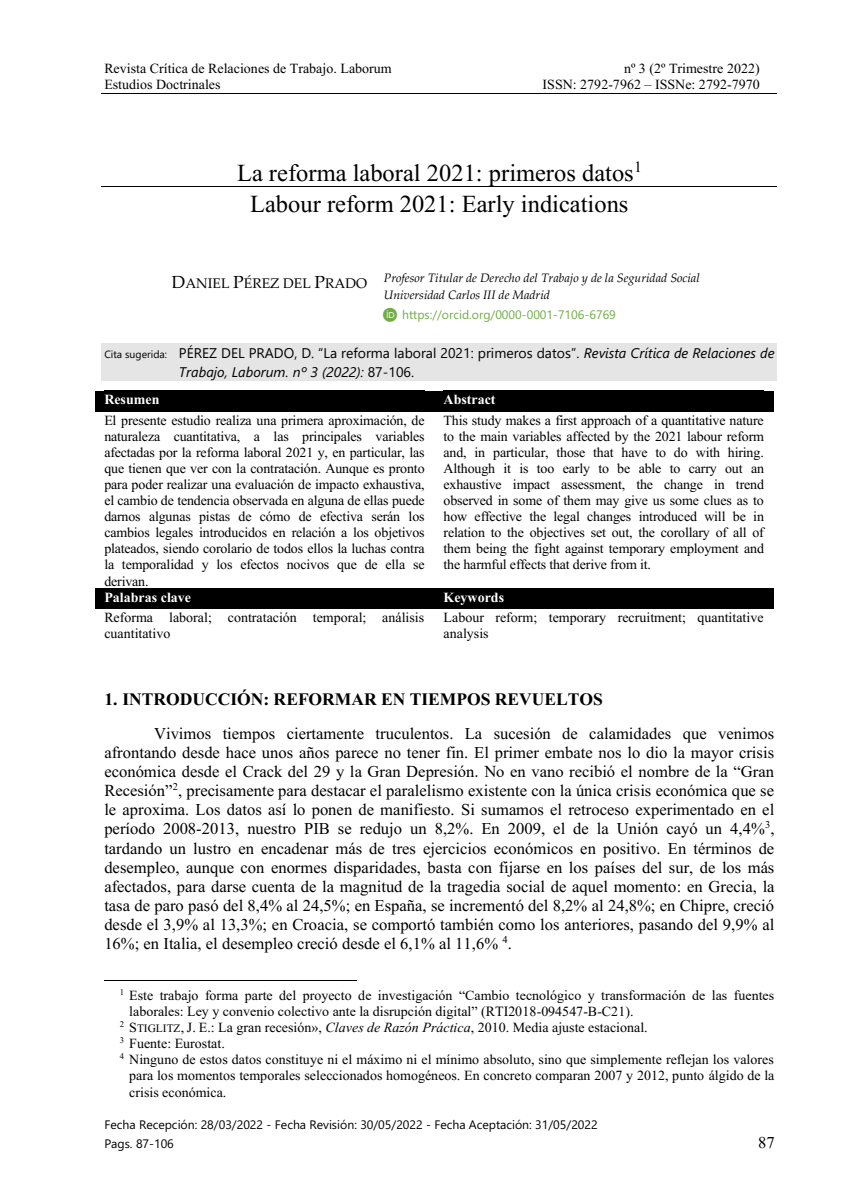
<style>
.page{position:relative;width:844px;height:1191px;background:#fff}
.page>*{position:absolute;margin:0;border:0;box-sizing:border-box;transform-origin:0 0}
.t1{font:24.5px "Times New Roman PSMT2";color:#000}
.t2{font:700 17.5px "Times New Roman";color:#000}
.t3{font:16.62px/19.1px "Times New Roman PSMT2";color:#000;text-align:justify}
.t4{font:14px/16.1px "Times New Roman PSMT2";color:#000;text-align:justify}
.t5{font:14px/16.1px "Times New Roman";color:#000}
.t6{font:italic 14px/18.6px "Segoe UI";color:#000}
.t7{font:700 14px "Times New Roman";color:#fff}
.t8{font:14px "Palatino Linotype";color:#000}
.t9{font:12.25px/18.7px "Segoe UI2";color:#000}
.t10{font:italic 12.25px "Palatino Linotype";color:#000}
.t11{font:12.25px "Segoe UI2";color:#70ad47}
.s1{font-family:"Times New Roman"}
.s2{font-size:17.5px}
.s3{font-family:"Laborum";font-size:14px}
.s4{font-family:"Segoe UI2";font-style:normal;font-size:10.5px}
.s5{font-style:normal}
.s6{font-family:"Segoe UI2";font-style:normal}
.s7{font-family:"Times New Roman PSMT2"}
.s8{font-size:11.38px}
.s9{font-family:"Times New Roman";font-style:italic}
</style>
<div class="page">
<hr style="left:102px;top:93px;width:675px;height:1px;background:#000">
<hr style="left:102px;top:186px;width:675px;height:1px;background:#000">
<div style="left:102px;top:343px;width:675px;height:19px;background:#e5e5e5"></div>
<div style="left:102px;top:362px;width:675px;height:18px;background:#e5e5e5"></div>
<div style="left:95px;top:391px;width:339px;height:20px;background:#000"></div>
<div style="left:434px;top:391px;width:339px;height:20px;background:#000"></div>
<div style="left:95px;top:588px;width:339px;height:21px;background:#000"></div>
<div style="left:434px;top:588px;width:339px;height:21px;background:#000"></div>
<hr style="left:104px;top:980px;width:252px;height:1px;background:#000">
<p class="t4" style="left:104px;top:60px;width:289px">Revista Crítica de Relaciones de Trabajo. Laborum</p>
<p class="t4" style="left:624px;top:60px;width:137px">nº 3 (2º Trimestre 2022)</p>
<p class="t4" style="left:104px;top:76px;width:118px">Estudios Doctrinales</p>
<p class="t4" style="left:542px;top:76px;width:218px">ISSN: 2792-7962 <span class="s1">–</span> ISSNe: 2792-7970</p>
<h1 class="t1" style="left:237px;top:159px;width:406px">La reforma laboral 2021: primeros datos<sup>1</sup></h1>
<p class="t1" style="left:250px;top:190px;width:380px">Labour reform 2021: Early indications</p>
<p class="t8" style="left:172px;top:278px;width:197px"><span class="s2">D</span>ANIEL <span class="s2">P</span>ÉREZ DEL <span class="s2">P</span>RADO</p>
<p class="t10" style="left:384px;top:273px;width:317px">Profesor Titular de Derecho del Trabajo y de la Seguridad Social</p>
<p class="t10" style="left:384px;top:290px;width:167px">Universidad Carlos III de Madrid</p>
<p class="t11" style="left:383px;top:306px;width:234px"><span class="s3">O</span> https://orcid.org/0000-0001-7106-6769</p>
<p class="t6" style="left:179px;top:343px;width:597px;text-indent:-74px"><span class="s4">Cita sugerida:</span> <span class="s5">PÉREZ DEL PRADO, D. “La reforma laboral 2021: primeros datos”</span><span class="s6">.</span> Revista Crítica de Relaciones de<br>Trabajo, Laborum. nº 3 (2022): <span class="s6">87-106.</span></p>
<p class="t7" style="left:104px;top:391px;width:57px">Resumen</p>
<p class="t7" style="left:443px;top:391px;width:53px">Abstract</p>
<p class="t4" style="left:104px;top:412px;width:322px">El presente estudio realiza una primera aproximación, de naturaleza cuantitativa, a las principales variables afectadas por la reforma laboral 2021 y, en particular, las que tienen que ver con la contratación. Aunque es pronto para poder realizar una evaluación de impacto exhaustiva, el cambio de tendencia observada en alguna de ellas puede darnos algunas pistas de cómo de efectiva serán los cambios legales introducidos en relación a los objetivos plateados, siendo corolario de todos ellos la luchas contra la temporalidad y los efectos nocivos que de ella se derivan.</p>
<p class="t4" style="left:443px;top:412px;width:322px">This study makes a first approach of a quantitative nature to the main variables affected by the 2021 labour reform and, in particular, those that have to do with hiring.<br>Although it is too early to be able to carry out an exhaustive impact assessment, the change in trend observed in some of them may give us some clues as to how effective the legal changes introduced will be in relation to the objectives set out, the corollary of all of them being the fight against temporary employment and the harmful effects that derive from it.</p>
<p class="t7" style="left:104px;top:589px;width:88px">Palabras clave</p>
<p class="t7" style="left:443px;top:589px;width:62px">Keywords</p>
<p class="t4" style="left:104px;top:609px;width:321px">Reforma laboral; contratación temporal; análisis cuantitativo</p>
<p class="t4" style="left:443px;top:609px;width:321px">Labour reform; temporary recruitment; quantitative analysis</p>
<h1 class="t2" style="left:104px;top:690px;width:500px">1. INTRODUCCIÓN: REFORMAR EN TIEMPOS REVUELTOS</h1>
<p class="t3" style="left:104px;top:723px;width:671px;text-indent:50px">Vivimos tiempos ciertamente truculentos. La sucesión de calamidades que venimos afrontando desde hace unos años parece no tener fin. El primer embate nos lo dio la mayor crisis económica desde el Crack del 29 y l<span class="s1">a Gran Depresión. No en vano recibió el nombre de la “Gran Recesión”</span><sup>2</sup>, precisamente para destacar el paralelismo existente con la única crisis económica que se le aproxima. Los datos así lo ponen de manifiesto. Si sumamos el retroceso experimentado en el período 2008-2013, nuestro PIB se redujo un 8,2%. En 2009, el de la Unión cayó un 4,4%<sup>3</sup>, tardando un lustro en encadenar más de tres ejercicios económicos en positivo. En términos de desempleo, aunque con enormes disparidades, basta con fijarse en los países del sur, de los más afectados, para darse cuenta de la magnitud de la tragedia social de aquel momento: en Grecia, la tasa de paro pasó del 8,4% al 24,5%; en España, se incrementó del 8,2% al 24,8%; en Chipre, creció desde el 3,9% al 13,3%; en Croacia, se comportó también como los anteriores, pasando del 9,9% al 16%; en Italia, el desempleo creció desde el 6,1% al 11,6% <sup>4</sup>.</p>
<p class="t5" style="left:129px;top:987px;width:646px;text-indent:-9px"><sup>1</sup> <span class="s7">Este trabajo forma parte del proyecto d</span>e investigación “Cambio tecnológico y transformación de las fuentes laborales: Ley y convenio colectivo ante la disrupción digital” (RTI2018<span class="s7">-094547-B-C21).</span></p>
<p class="t4" style="left:120px;top:1019px;width:529px"><sup>2</sup> S<span class="s8">TIGLITZ</span>, J. E.: La gran recesión», <span class="s9">Claves de Razón Práctica</span>, 2010. Media ajuste estacional.</p>
<p class="t4" style="left:120px;top:1035px;width:106px"><sup>3</sup> Fuente: Eurostat.</p>
<p class="t4" style="left:129px;top:1051px;width:646px;text-indent:-9px"><sup>4</sup> Ninguno de estos datos constituye ni el máximo ni el mínimo absoluto, sino que simplemente reflejan los valores para los momentos temporales seleccionados homogéneos. En concreto comparan 2007 y 2012, punto álgido de la crisis económica.</p>
<p class="t9" style="left:104px;top:1114px;width:495px">Fecha Recepción: 28/03/2022 - Fecha Revisión: 30/05/2022 - Fecha Aceptación: 31/05/2022<br>Pags. 87-106</p>
<p class="t3" style="left:757px;top:1132px;width:18px">87</p>
</div>
